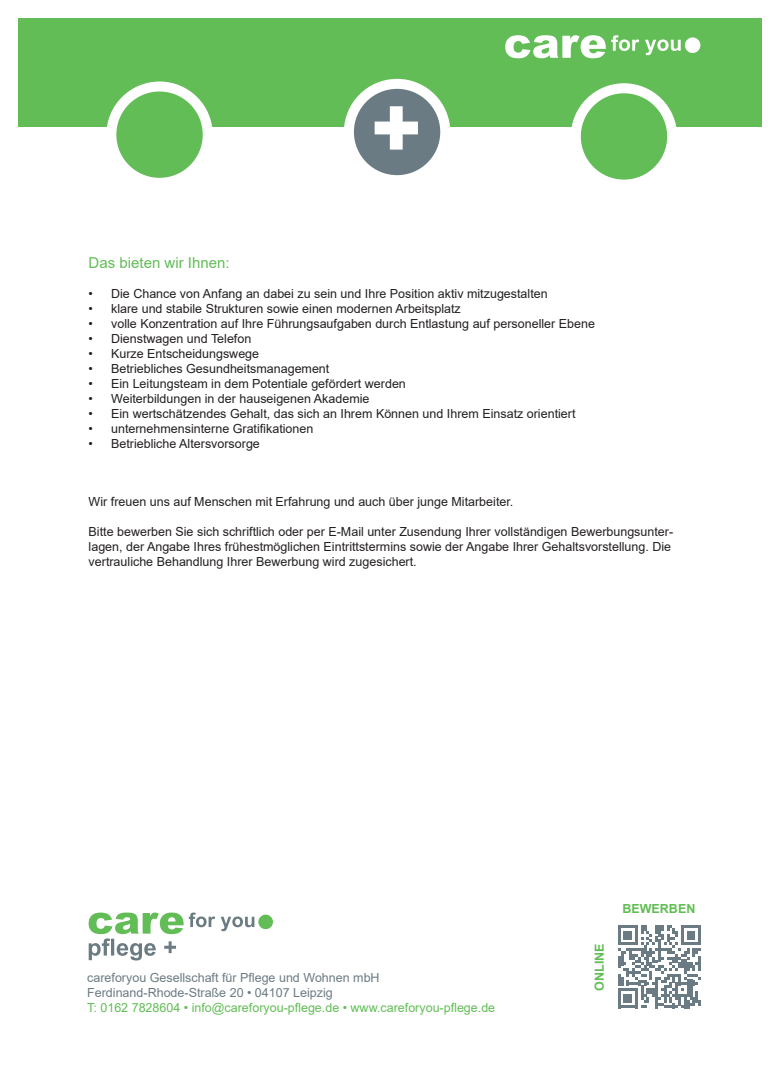
<style>
.page{position:relative;width:780px;height:1088px;background:#fff}
.page>*{position:absolute;margin:0;border:0;box-sizing:border-box;transform-origin:0 0}
.t1{font:900 81.25px "Arial";color:#fff}
.t2{font:15px "Arial";color:#62bd56}
.t3{font:12.5px/15px "Arial";color:#231f20}
.t4{font:12.5px/15px "Arial";color:#6b7b83}
.t5{font:12.5px "Arial";color:#62bd56}
.t6{font:700 12.5px "Arial";color:#62bd56}
</style>
<div class="page">
<div style="left:18px;top:18px;width:743px;height:109px;background:#62bd56"></div>
<div style="left:111px;top:86px;width:97px;height:97px;background:#62bd56;border-radius:50%"></div>
<div style="left:106px;top:81px;width:107px;height:107px;border:10px solid #fff;border-radius:50%"></div>
<div style="left:349px;top:84px;width:96px;height:96px;background:#6b7b83;border-radius:50%"></div>
<div style="left:344px;top:79px;width:106px;height:106px;border:10px solid #fff;border-radius:50%"></div>
<div style="left:575px;top:88px;width:97px;height:97px;background:#62bd56;border-radius:50%"></div>
<div style="left:570px;top:83px;width:107px;height:107px;border:10px solid #fff;border-radius:50%"></div>
<div style="left:684px;top:37px;width:16px;height:16px;background:#fff;border-radius:50%"></div>
<svg style="left:611px;top:35px;width:69px;height:20px"></svg>
<svg style="left:505px;top:35px;width:100px;height:23px"></svg>
<svg style="left:618px;top:925px;width:83px;height:83px"></svg>
<div style="left:258px;top:914px;width:15px;height:15px;background:#62bd56;border-radius:50%"></div>
<svg style="left:89px;top:912px;width:165px;height:48px"></svg>
<h1 class="t1" style="left:369px;top:69px;width:55px">+</h1>
<p class="t2" style="left:89px;top:252px;width:142px">Das bieten wir Ihnen:</p>
<p class="t3" style="left:89px;top:286px;width:460px">• Die Chance von Anfang an dabei zu sein und Ihre Position aktiv mitzugestalten</p>
<p class="t3" style="left:89px;top:301px;width:373px">• klare und stabile Strukturen sowie einen modernen Arbeitsplatz</p>
<p class="t3" style="left:89px;top:316px;width:508px">• volle Konzentration auf Ihre Führungsaufgaben durch Entlastung auf personeller Ebene</p>
<p class="t3" style="left:89px;top:331px;width:164px">• Dienstwagen und Telefon</p>
<p class="t3" style="left:89px;top:346px;width:172px">• Kurze Entscheidungswege</p>
<p class="t3" style="left:89px;top:361px;width:242px">• Betriebliches Gesundheitsmanagement</p>
<p class="t3" style="left:89px;top:376px;width:319px">• Ein Leitungsteam in dem Potentiale gefördert werden</p>
<p class="t3" style="left:89px;top:391px;width:282px">• Weiterbildungen in der hauseigenen Akademie</p>
<p class="t3" style="left:89px;top:406px;width:488px">• Ein wertschätzendes Gehalt, das sich an Ihrem Können und Ihrem Einsatz orientiert</p>
<p class="t3" style="left:89px;top:421px;width:226px">• unternehmensinterne Gratifikationen</p>
<p class="t3" style="left:89px;top:436px;width:173px">• Betriebliche Altersvorsorge</p>
<p class="t3" style="left:89px;top:494px;width:426px">Wir freuen uns auf Menschen mit Erfahrung und auch über junge Mitarbeiter.</p>
<p class="t3" style="left:89px;top:524px;width:586px">Bitte bewerben Sie sich schriftlich oder per E-Mail unter Zusendung Ihrer vollständigen Bewerbungsunter&shy;lagen, der Angabe Ihres frühestmöglichen Eintrittstermins sowie der Angabe Ihrer Gehaltsvorstellung. Die vertrauliche Behandlung Ihrer Bewerbung wird zugesichert.</p>
<p class="t4" style="left:87px;top:970px;width:294px">careforyou Gesellschaft für Pflege und Wohnen mbH<br>Ferdinand-Rhode-Straße 20 • 04107 Leipzig</p>
<p class="t5" style="left:87px;top:999px;width:409px">T: 0162 7828604 • info@careforyou-pflege.de • www.careforyou-pflege.de</p>
<p class="t6" style="left:590px;top:990px;width:49px;rotate:-90deg">ONLINE</p>
<p class="t6" style="left:622px;top:899px;width:74px">BEWERBEN</p>
</div>
